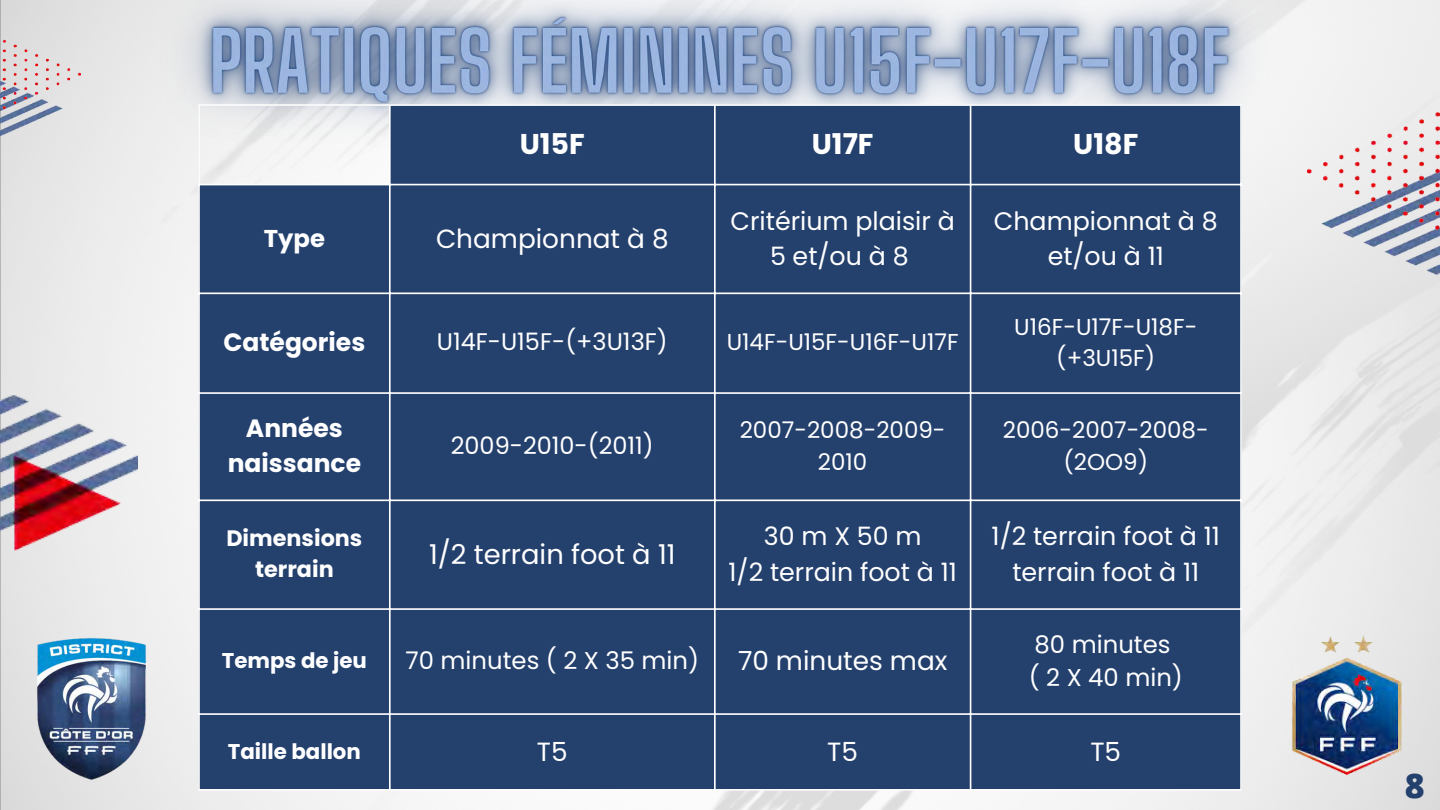
<style>
.page{position:relative;width:1440px;height:810px;background:#fff}
.page>*{position:absolute;margin:0;border:0;box-sizing:border-box;transform-origin:0 0}
.t1{font:800 34px "Open Sans";color:#24406d}
.t2{font:700 28.6px "Poppins";color:#fff}
.t3{font:27.3px "Poppins";color:#fff}
.t4{font:26.3px "Poppins";color:#fff}
.t5{font:25.3px/35.2px "Poppins";color:#fff;text-align:center}
.t6{font:700 25px/34.5px "Poppins";color:#fff;text-align:center}
.t7{font:24.3px "Poppins";color:#fff}
.t8{font:700 24.3px "Poppins";color:#fff}
.t9{font:24px "Poppins";color:#fff}
.t10{font:23px/31.5px "Poppins";color:#fff;text-align:center}
.t11{font:700 22.3px/30.8px "Poppins";color:#fff;text-align:center}
.t12{font:700 21.3px "Poppins";color:#fff}
</style>
<div class="page">
<img style="left:0;top:0;width:1440px;height:810px">
<img style="left:118px;top:0;width:1204px;height:202px">
<img style="left:0;top:113px;width:63px;height:30px">
<img style="left:0;top:35px;width:80px;height:78px">
<img style="left:0;top:381px;width:137px;height:170px">
<img style="left:1321px;top:230px;width:118px;height:45px">
<img style="left:1308px;top:113px;width:131px;height:117px">
<div style="left:200px;top:106px;width:1040px;height:683px;background:#24406d"></div>
<hr style="left:198px;top:106px;width:2px;height:683px;background:#fff">
<hr style="left:389px;top:106px;width:2px;height:683px;background:#fff">
<hr style="left:714px;top:106px;width:2px;height:683px;background:#fff">
<hr style="left:970px;top:106px;width:1px;height:683px;background:#fff">
<hr style="left:1240px;top:106px;width:2px;height:683px;background:#fff">
<hr style="left:198px;top:104px;width:1044px;height:2px;background:#fff">
<hr style="left:198px;top:184px;width:1044px;height:1px;background:#fff">
<hr style="left:198px;top:293px;width:1044px;height:1px;background:#fff">
<hr style="left:198px;top:392px;width:1044px;height:2px;background:#fff">
<hr style="left:198px;top:500px;width:1044px;height:1px;background:#fff">
<hr style="left:198px;top:608px;width:1044px;height:2px;background:#fff">
<hr style="left:198px;top:713px;width:1044px;height:2px;background:#fff">
<hr style="left:198px;top:789px;width:1044px;height:2px;background:#fff">
<img style="left:0;top:561px;width:301px;height:249px">
<img style="left:1258px;top:619px;width:178px;height:165px">
<p class="t2" style="left:520px;top:124px;width:67px">U15F</p>
<p class="t2" style="left:812px;top:124px;width:63px">U17F</p>
<p class="t2" style="left:1073px;top:124px;width:67px">U18F</p>
<p class="t8" style="left:264px;top:221px;width:63px">Type</p>
<p class="t4" style="left:436px;top:220px;width:234px">Championnat à 8</p>
<p class="t5" style="left:731px;top:203px;width:226px">Critérium plaisir à<br>5 et/ou à 8</p>
<p class="t5" style="left:994px;top:203px;width:225px">Championnat à 8 et/ou à 11</p>
<p class="t6" style="left:223px;top:325px;width:143px">Catégories</p>
<p class="t9" style="left:437px;top:325px;width:232px">U14F-U15F-(+3U13F)</p>
<p class="t10" style="left:727px;top:327px;width:233px">U14F-U15F-U16F-U17F</p>
<p class="t10" style="left:1014px;top:311px;width:185px">U16F-U17F-U18F-(+3U15F)</p>
<p class="t6" style="left:228px;top:411px;width:135px">Années naissance</p>
<p class="t9" style="left:451px;top:429px;width:205px">2009-2010-(2011)</p>
<p class="t10" style="left:740px;top:414px;width:207px">2007-2008-2009-<br>2010</p>
<p class="t10" style="left:1003px;top:414px;width:207px">2006-2007-2008- (2OO9)</p>
<p class="t11" style="left:226px;top:523px;width:137px">Dimensions terrain</p>
<p class="t3" style="left:429px;top:535px;width:248px">1/2 terrain foot à 11</p>
<p class="t5" style="left:764px;top:519px;width:159px">30 m X 50 m</p>
<p class="t5" style="left:729px;top:554px;width:230px">1/2 terrain foot à 11</p>
<p class="t12" style="left:222px;top:646px;width:147px">Temps de jeu</p>
<p class="t7" style="left:406px;top:644px;width:295px">70 minutes ( 2 X 35 min)</p>
<p class="t4" style="left:738px;top:642px;width:211px">70 minutes max</p>
<p class="t5" style="left:992px;top:519px;width:230px">1/2 terrain foot à 11</p>
<p class="t5" style="left:1012px;top:554px;width:188px">terrain foot à 11</p>
<p class="t7" style="left:1035px;top:627px;width:137px">80 minutes</p>
<p class="t7" style="left:1029px;top:661px;width:156px">( 2 X 40 min)</p>
<p class="t12" style="left:228px;top:737px;width:135px">Taille ballon</p>
<p class="t4" style="left:537px;top:733px;width:32px">T5</p>
<p class="t4" style="left:827px;top:733px;width:32px">T5</p>
<p class="t4" style="left:1090px;top:733px;width:32px">T5</p>
<p class="t1" style="left:1405px;top:761px;width:21px">8</p>
</div>
